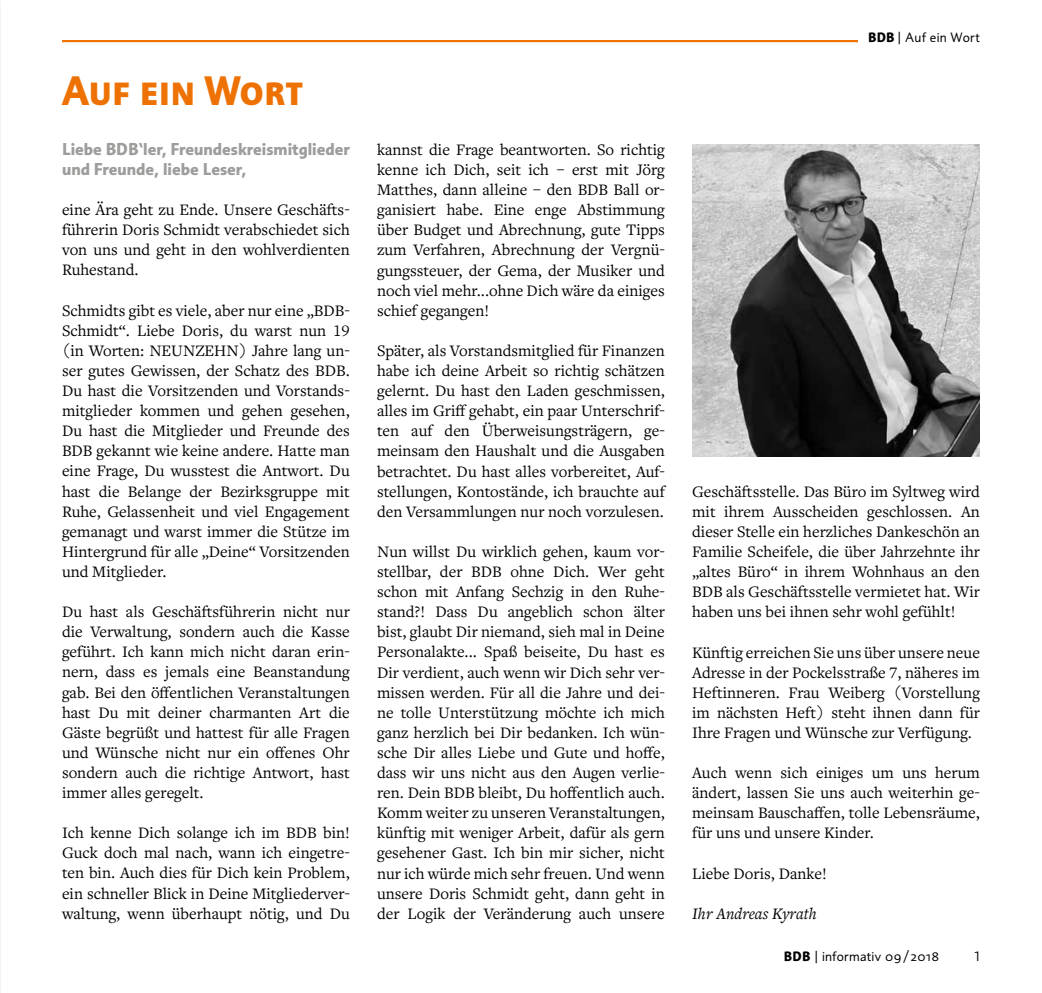
<style>
.page{position:relative;width:1042px;height:993px;background:#fff}
.page>*{position:absolute;margin:0;border:0;box-sizing:border-box;transform-origin:0 0}
.t1{font:700 39.9px "Informa Pro";color:#ee7203}
.t2{font:16.62px/20.1px "Freight Text Pro";color:#000;text-align:justify}
.t3{font:700 16.62px/20.1px "Informa Pro";color:#9d9d9c}
.t4{font:italic 16.62px "Freight Text Pro";color:#000}
.t5{font:13.12px "Informa Pro";letter-spacing:.015em;color:#000}
.s1{font-weight:700}
</style>
<div class="page">
<img style="left:692px;top:144px;width:288px;height:312px">
<hr style="left:62px;top:40px;width:918px;height:2px;background:#ee7203">
<div style="left:858px;top:30px;width:132px;height:18px;background:#fff"></div>
<img style="left:0;top:1px;width:1px;height:990px">
<h1 class="t1" style="left:62px;top:66px;width:242px">Auf ein Wort</h1>
<p class="t3" style="left:62px;top:139px;width:289px">Liebe BDB‘ler, Freundeskreismitglieder und Freunde, liebe Leser,</p>
<p class="t2" style="left:62px;top:199px;width:289px">eine Ära geht zu Ende. Unsere Geschäfts&shy;führerin Doris Schmidt verabschiedet sich von uns und geht in den wohlverdienten Ruhestand.</p>
<p class="t2" style="left:62px;top:299px;width:289px">Schmidts gibt es viele, aber nur eine „BDB-Schmidt“. Liebe Doris, du warst nun 19 (in Worten: NEUNZEHN) Jahre lang un&shy;ser gutes Gewissen, der Schatz des BDB.<br>Du hast die Vorsitzenden und Vorstands&shy;mitglieder kommen und gehen gesehen, Du hast die Mitglieder und Freunde des BDB gekannt wie keine andere. Hatte man eine Frage, Du wusstest die Antwort. Du hast die Belange der Bezirksgruppe mit Ruhe, Gelassenheit und viel Engagement gemanagt und warst immer die Stütze im Hintergrund für alle „Deine“ Vorsitzenden und Mitglieder.</p>
<p class="t2" style="left:62px;top:601px;width:289px">Du hast als Geschäftsführerin nicht nur die Verwaltung, sondern auch die Kasse geführt. Ich kann mich nicht daran erin&shy;nern, dass es jemals eine Beanstandung gab. Bei den öffentlichen Veranstaltungen hast Du mit deiner charmanten Art die Gäste begrüßt und hattest für alle Fragen und Wünsche nicht nur ein offenes Ohr sondern auch die richtige Antwort, hast immer alles geregelt.</p>
<p class="t2" style="left:62px;top:821px;width:289px">Ich kenne Dich solange ich im BDB bin!<br>Guck doch mal nach, wann ich eingetre&shy;ten bin. Auch dies für Dich kein Problem, ein schneller Blick in Deine Mitgliederver&shy;waltung, wenn überhaupt nötig, und Du</p>
<p class="t5" style="left:868px;top:30px;width:113px"><span class="s1">BDB</span> | Auf ein Wort</p>
<p class="t2" style="left:377px;top:139px;width:289px">kannst die Frage beantworten. So richtig kenne ich Dich, seit ich – erst mit Jörg Matthes, dann alleine – den BDB Ball or&shy;ganisiert habe. Eine enge Abstimmung über Budget und Abrechnung, gute Tipps zum Verfahren, Abrechnung der Vergnü&shy;gungssteuer, der Gema, der Musiker und noch viel mehr...ohne Dich wäre da einiges schief gegangen!</p>
<p class="t2" style="left:377px;top:340px;width:289px">Später, als Vorstandsmitglied für Finanzen habe ich deine Arbeit so richtig schätzen gelernt. Du hast den Laden geschmissen, alles im Griff gehabt, ein paar Unterschrif&shy;ten auf den Überweisungsträgern, ge&shy;meinsam den Haushalt und die Ausgaben betrachtet. Du hast alles vorbereitet, Auf&shy;stellungen, Kontostände, ich brauchte auf den Versammlungen nur noch vorzulesen.</p>
<p class="t2" style="left:377px;top:540px;width:289px">Nun willst Du wirklich gehen, kaum vor&shy;stellbar, der BDB ohne Dich. Wer geht schon mit Anfang Sechzig in den Ruhe&shy;stand?! Dass Du angeblich schon älter bist, glaubt Dir niemand, sieh mal in Deine Personalakte... Spaß beiseite, Du hast es Dir verdient, auch wenn wir Dich sehr ver&shy;missen werden. Für all die Jahre und dei&shy;ne tolle Unterstützung möchte ich mich ganz herzlich bei Dir bedanken. Ich wün&shy;sche Dir alles Liebe und Gute und hoffe, dass wir uns nicht aus den Augen verlie&shy;ren. Dein BDB bleibt, Du hoffentlich auch.<br>Komm weiter zu unseren Veranstaltungen, künftig mit weniger Arbeit, dafür als gern gesehener Gast. Ich bin mir sicher, nicht nur ich würde mich sehr freuen. Und wenn unsere Doris Schmidt geht, dann geht in der Logik der Veränderung auch unsere</p>
<p class="t2" style="left:692px;top:480px;width:289px">Geschäftsstelle. Das Büro im Syltweg wird mit ihrem Ausscheiden geschlossen. An dieser Stelle ein herzliches Dankeschön an Familie Scheifele, die über Jahrzehnte ihr „altes Büro“ in ihrem Wohnhaus an den BDB als Geschäftsstelle vermietet hat. Wir haben uns bei ihnen sehr wohl gefühlt!</p>
<p class="t2" style="left:692px;top:641px;width:289px">Künftig erreichen Sie uns über unsere neue Adresse in der Pockelsstraße 7, näheres im Heftinneren. Frau Weiberg (Vorstellung im nächsten Heft) steht ihnen dann für Ihre Fragen und Wünsche zur Verfügung.</p>
<p class="t2" style="left:692px;top:761px;width:289px">Auch wenn sich einiges um uns herum ändert, lassen Sie uns auch weiterhin ge&shy;meinsam Bauschaffen, tolle Lebensräume, für uns und unsere Kinder.</p>
<p class="t2" style="left:692px;top:862px;width:136px">Liebe Doris, Danke!</p>
<p class="t4" style="left:692px;top:902px;width:126px">Ihr Andreas Kyrath</p>
<p class="t5" style="left:784px;top:947px;width:157px"><span class="s1">BDB</span> | informativ 09/2018</p>
<p class="t5" style="left:974px;top:947px;width:7px">1</p>
</div>
